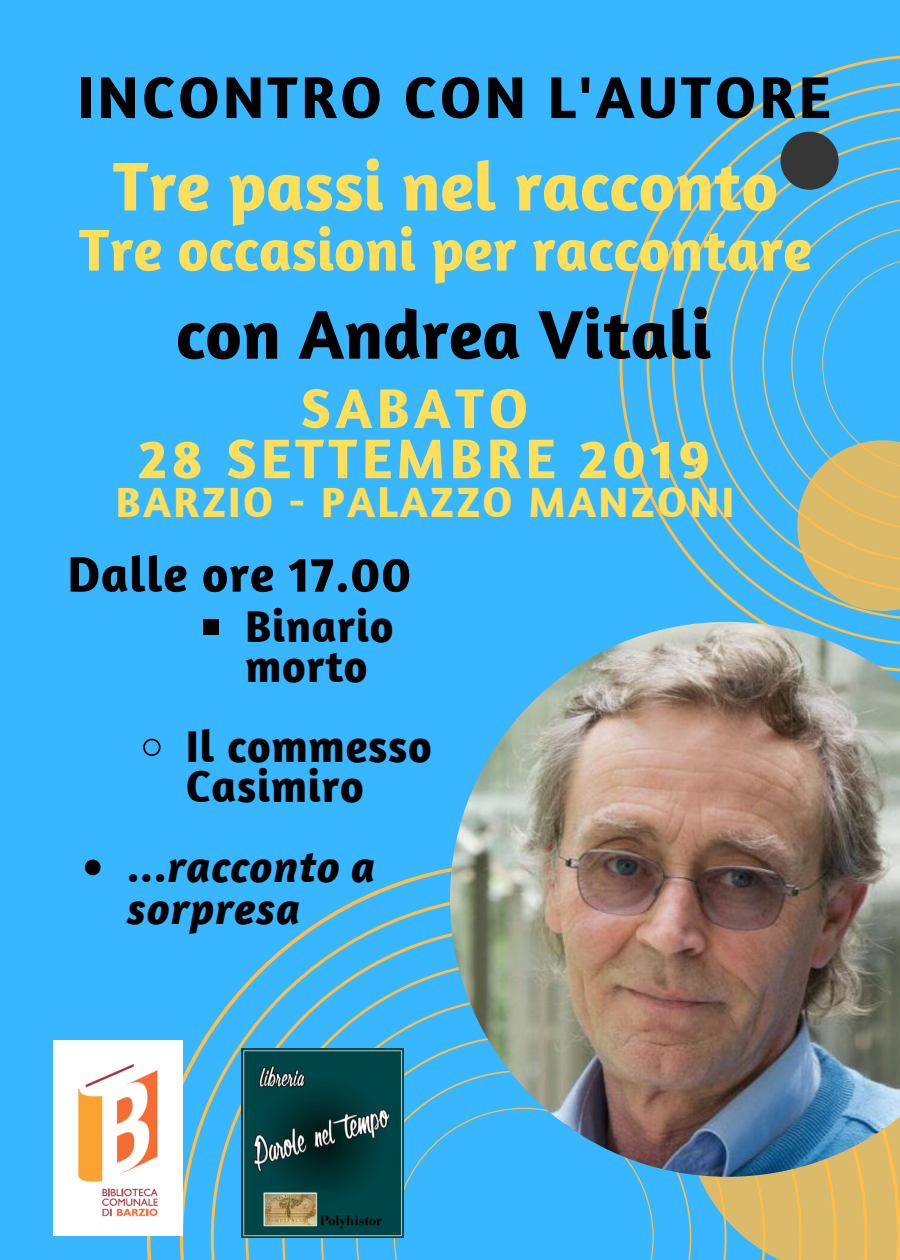
<style>
.page{position:relative;width:900px;height:1260px;background:#38b6ff}
.page>*{position:absolute;margin:0;border:0;box-sizing:border-box;transform-origin:0 0}
.t1{font:700 70px "Amaranth";color:#ffde59}
.t2{font:700 70px "Amaranth";color:#000}
.t3{font:700 60px "Amaranth";color:#ffde59}
.t4{font:700 60px "Amaranth";letter-spacing:.055em;color:#000}
.t5{font:700 56.75px/50.2px "Amaranth";letter-spacing:.08em;color:#ffde59;text-align:center}
.t6{font:700 50.75px "Amaranth";letter-spacing:.015em;color:#000}
.t7{font:700 45.5px/40px "Amaranth";letter-spacing:.015em;color:#000}
.t8{font:italic 700 45.5px/41.8px "Amaranth";letter-spacing:.015em;color:#000}
.t9{font:700 43.25px "Amaranth";letter-spacing:.055em;color:#ffde59}
.s1{font-style:normal}
</style>
<div class="page">
<svg style="left:619px;top:55px;width:281px;height:436px"></svg>
<svg style="left:647px;top:81px;width:253px;height:541px"></svg>
<svg style="left:147px;top:868px;width:753px;height:392px"></svg>
<svg style="left:180px;top:894px;width:688px;height:366px"></svg>
<img style="left:450px;top:622px;width:450px;height:555px">
<div style="left:203px;top:619px;width:16px;height:16px;background:#000"></div>
<svg style="left:143px;top:738px;width:18px;height:18px"></svg>
<svg style="left:85px;top:860px;width:16px;height:15px"></svg>
<svg style="left:791px;top:226px;width:109px;height:385px"></svg>
<div style="left:781px;top:132px;width:58px;height:58px;background:#363636;border-radius:50%"></div>
<img style="left:53px;top:1041px;width:130px;height:195px">
<img style="left:242px;top:1048px;width:161px;height:190px">
<h2 class="t4" style="left:77px;top:60px;width:755px">INCONTRO CON L'AUTORE</h2>
<h1 class="t1" style="left:113px;top:142px;width:666px">Tre passi nel racconto</h1>
<h2 class="t3" style="left:79px;top:212px;width:734px">Tre occasioni per raccontare</h2>
<h1 class="t2" style="left:176px;top:290px;width:537px">con Andrea Vitali</h1>
<p class="t5" style="left:138px;top:382px;width:573px">SABATO<br>28 SETTEMBRE 2019</p>
<p class="t9" style="left:116px;top:475px;width:620px">BARZIO - PALAZZO MANZONI</p>
<p class="t6" style="left:67px;top:542px;width:345px">Dalle ore 17.00</p>
<p class="t7" style="left:245px;top:605px;width:150px">Binario morto</p>
<p class="t7" style="left:186px;top:725px;width:247px">Il commesso<br>Casimiro</p>
<p class="t8" style="left:127px;top:846px;width:250px"><span class="s1">...</span>racconto a sorpresa</p>
</div>
